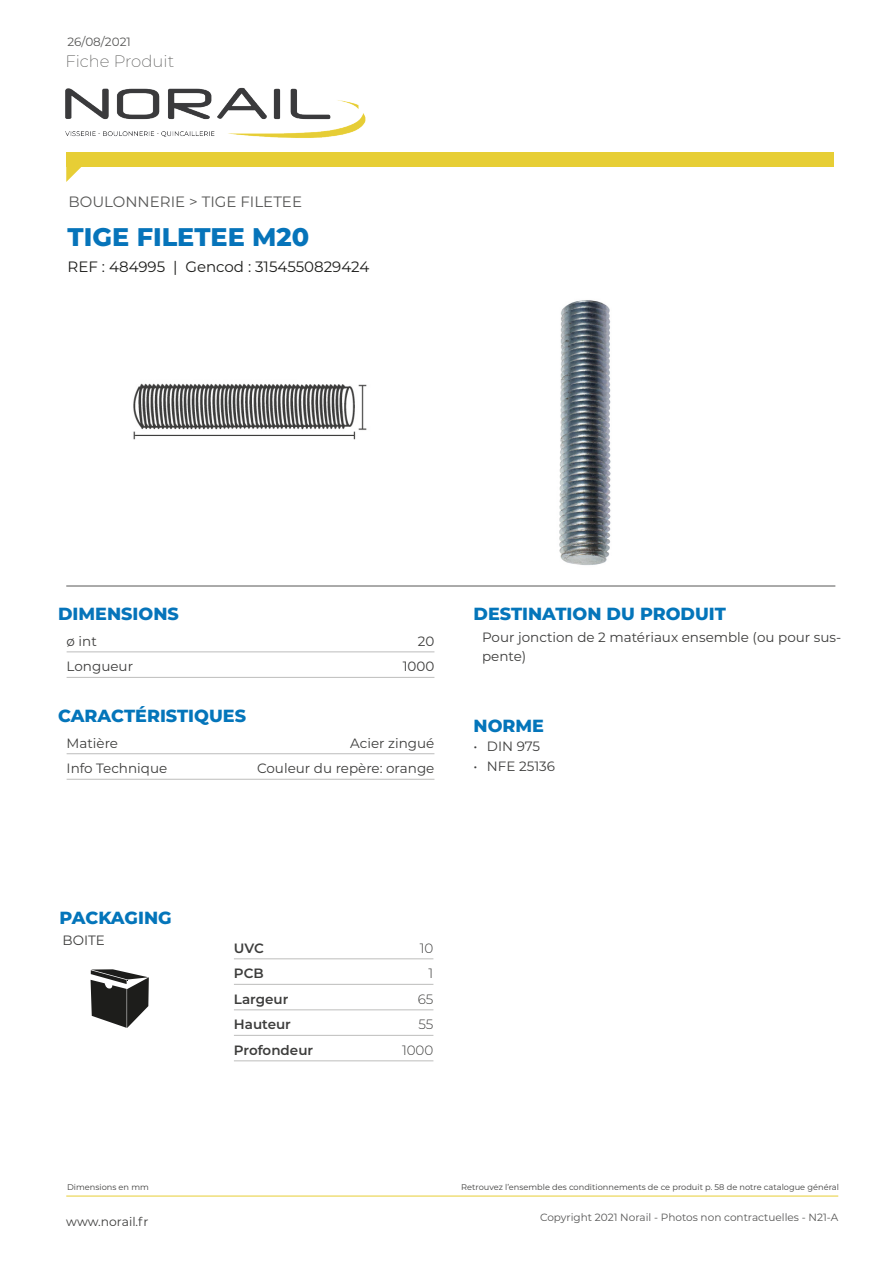
<style>
.page{position:relative;width:893px;height:1263px;background:#fff}
.page>*{position:absolute;margin:0;border:0;box-sizing:border-box;transform-origin:0 0}
.t1{font:800 25.5px "Montserrat";color:#0674ba}
.t2{font:800 17.55px "Montserrat";color:#0475ba}
.t3{font:800 17.55px "Montserrat";color:#0674ba}
.t4{font:200 16.5px "Montserrat";color:#575756}
.t5{font:15px "Montserrat";color:#1d1d1b}
.t6{font:15px "Montserrat";color:#575756}
.t7{font:13.5px/19.5px "Montserrat";color:#3d3d3c}
.t8{font:600 13.5px "Montserrat";color:#3d3d3c}
.t9{font:300 13.5px "Montserrat";color:#3d3d3c}
.t10{font:12.3px "Montserrat";color:#3d3d3c}
.t11{font:12px "Montserrat";color:#575756}
.t12{font:10.5px "Montserrat";color:#575756}
.t13{font:8.25px "Montserrat";color:#3d3d3c}
</style>
<div class="page">
<div style="left:66px;top:152px;width:767px;height:15px;background:#e7ce35"></div>
<svg style="left:66px;top:167px;width:15px;height:15px"></svg>
<img style="left:65px;top:87px;width:301px;height:51px">
<hr style="left:66px;top:586px;width:769px;height:1px;background:#575756">
<hr style="left:66px;top:1196px;width:772px;height:1px;background:#e7ce35">
<hr style="left:67px;top:651px;width:367px;height:1px;background:#bdbdbc">
<hr style="left:67px;top:677px;width:367px;height:1px;background:#bdbdbc">
<hr style="left:67px;top:753px;width:367px;height:1px;background:#bdbdbc">
<hr style="left:67px;top:779px;width:367px;height:1px;background:#bdbdbc">
<hr style="left:234px;top:958px;width:199px;height:1px;background:#bdbdbc">
<hr style="left:234px;top:984px;width:199px;height:1px;background:#bdbdbc">
<hr style="left:234px;top:1009px;width:199px;height:1px;background:#bdbdbc">
<hr style="left:234px;top:1035px;width:199px;height:1px;background:#bdbdbc">
<hr style="left:234px;top:1060px;width:199px;height:1px;background:#bdbdbc">
<svg style="left:91px;top:969px;width:58px;height:59px"></svg>
<img style="left:559px;top:300px;width:52px;height:265px">
<img style="left:133px;top:383px;width:234px;height:57px">
<p class="t11" style="left:67px;top:33px;width:65px">26/08/2021</p>
<p class="t4" style="left:65px;top:50px;width:110px">Fiche Produit</p>
<p class="t6" style="left:68px;top:192px;width:235px">BOULONNERIE &gt; TIGE FILETEE</p>
<p class="t1" style="left:68px;top:219px;width:243px">TIGE FILETEE M20</p>
<p class="t5" style="left:68px;top:256px;width:303px">REF : 484995 | Gencod : 3154550829424</p>
<p class="t3" style="left:58px;top:601px;width:122px">DIMENSIONS</p>
<p class="t7" style="left:67px;top:631px;width:32px">ø int</p>
<p class="t7" style="left:418px;top:631px;width:18px">20</p>
<p class="t7" style="left:67px;top:656px;width:68px">Longueur</p>
<p class="t7" style="left:403px;top:656px;width:33px">1000</p>
<p class="t2" style="left:58px;top:703px;width:189px">CARACTÉRISTIQUES</p>
<p class="t7" style="left:67px;top:733px;width:53px">Matière</p>
<p class="t7" style="left:350px;top:733px;width:86px">Acier zingué</p>
<p class="t7" style="left:67px;top:758px;width:102px">Info Technique</p>
<p class="t7" style="left:257px;top:758px;width:179px">Couleur du repère: orange</p>
<p class="t2" style="left:474px;top:601px;width:254px">DESTINATION DU PRODUIT</p>
<p class="t7" style="left:482px;top:627px;width:361px">Pour jonction de 2 matériaux ensemble (ou pour sus&shy;pente)</p>
<p class="t2" style="left:474px;top:712px;width:72px">NORME</p>
<p class="t7" style="left:474px;top:736px;width:68px">• DIN 975</p>
<p class="t7" style="left:474px;top:756px;width:83px">• NFE 25136</p>
<p class="t2" style="left:60px;top:904px;width:114px">PACKAGING</p>
<p class="t7" style="left:63px;top:929px;width:44px">BOITE</p>
<p class="t8" style="left:234px;top:938px;width:32px">UVC</p>
<p class="t9" style="left:420px;top:939px;width:15px">10</p>
<p class="t8" style="left:234px;top:964px;width:31px">PCB</p>
<p class="t9" style="left:429px;top:964px;width:6px">1</p>
<p class="t8" style="left:234px;top:989px;width:56px">Largeur</p>
<p class="t9" style="left:418px;top:990px;width:17px">65</p>
<p class="t8" style="left:234px;top:1015px;width:59px">Hauteur</p>
<p class="t9" style="left:418px;top:1015px;width:16px">55</p>
<p class="t8" style="left:234px;top:1040px;width:81px">Profondeur</p>
<p class="t9" style="left:402px;top:1041px;width:33px">1000</p>
<p class="t13" style="left:67px;top:1182px;width:83px">Dimensions en mm</p>
<p class="t13" style="left:461px;top:1182px;width:379px">Retrouvez l’ensemble des conditionnements de ce produit p. 58 de notre catalogue général</p>
<p class="t10" style="left:66px;top:1213px;width:84px">www.norail.fr</p>
<p class="t12" style="left:540px;top:1209px;width:300px">Copyright 2021 Norail - Photos non contractuelles - N21-A</p>
</div>
